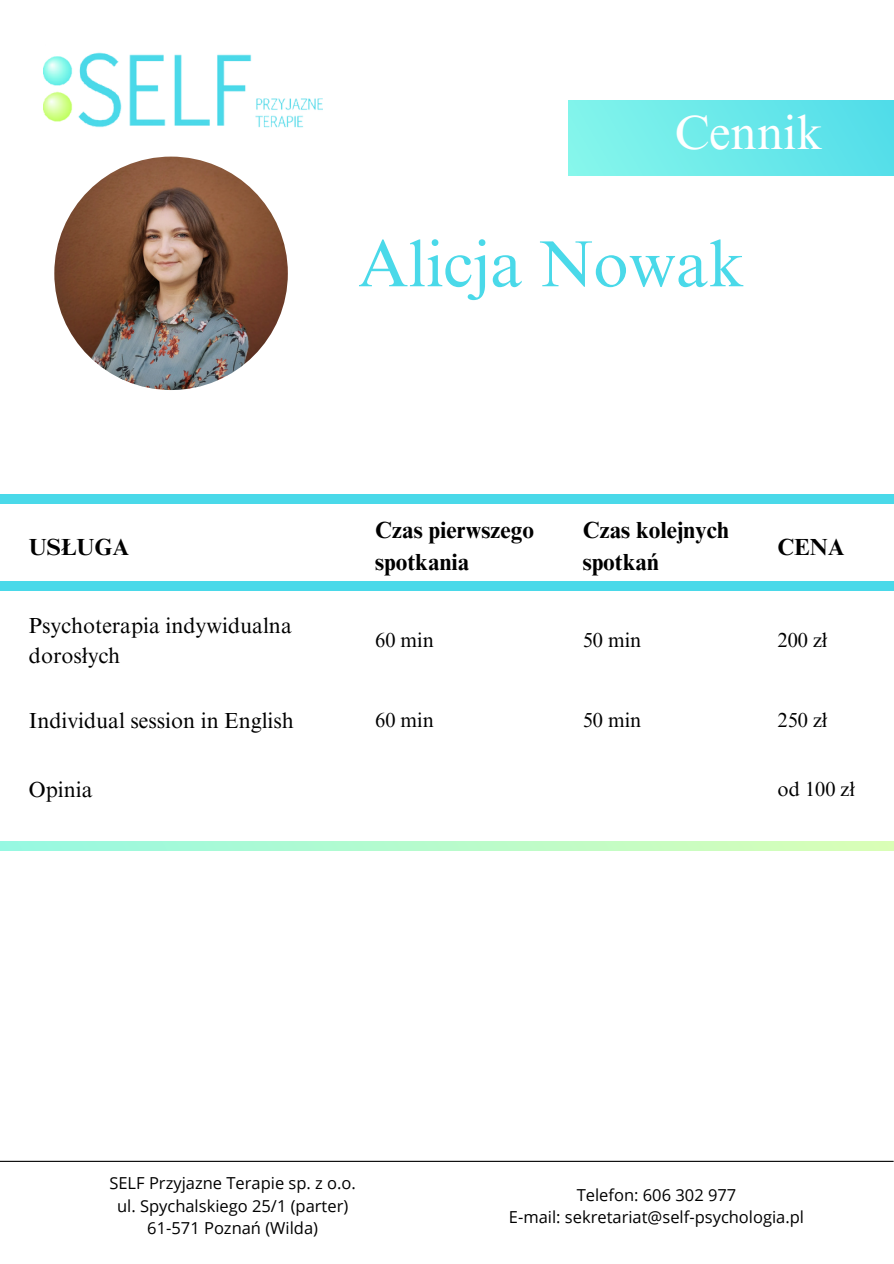
<style>
.page{position:relative;width:894px;height:1264px;background:#fff}
.page>*{position:absolute;margin:0;border:0;box-sizing:border-box;transform-origin:0 0}
.t1{font:65.25px "Times NRMT Pro";color:#4ad9e9}
.t2{font:48px "Times NRMT Pro";color:#fff}
.t3{font:700 23.25px/32.7px "Times NRMT Pro";color:#000}
.t4{font:21.75px/30.3px "Times NRMT Pro";color:#000}
.t5{font:20.25px "Times NRMT Pro";color:#000}
.t6{font:16.5px "Open Sans";color:#000}
</style>
<div class="page">
<img style="left:44px;top:52px;width:279px;height:105px">
<img style="left:54px;top:157px;width:234px;height:233px;border-radius:50%">
<div style="left:568px;top:100px;width:325px;height:76px;background:linear-gradient(to right,#85f6eb,#52dde9)"></div>
<div style="left:0;top:494px;width:893px;height:9px;background:#4ad9e9"></div>
<div style="left:0;top:582px;width:893px;height:9px;background:#4ad9e9"></div>
<svg style="left:0;top:841px;width:893px;height:9px;background:#b8fbcb"></svg>
<hr style="left:0;top:1160px;width:893px;height:1px;background:#000">
<p class="t2" style="left:674px;top:115px;width:149px">Cennik</p>
<p class="t1" style="left:358px;top:239px;width:388px">Alicja Nowak</p>
<p class="t3" style="left:29px;top:533px;width:102px">USŁUGA</p>
<p class="t4" style="left:29px;top:613px;width:264px">Psychoterapia indywidualna dorosłych</p>
<p class="t3" style="left:375px;top:516px;width:160px">Czas pierwszego spotkania</p>
<h2 class="t3" style="left:582px;top:516px;width:147px">Czas kolejnych spotkań</h2>
<h1 class="t3" style="left:777px;top:533px;width:68px">CENA</h1>
<p class="t5" style="left:375px;top:633px;width:60px">60 min</p>
<p class="t5" style="left:582px;top:633px;width:60px">50 min</p>
<p class="t5" style="left:777px;top:633px;width:51px">200 zł</p>
<p class="t4" style="left:29px;top:708px;width:266px">Individual session in English</p>
<p class="t5" style="left:375px;top:712px;width:60px">60 min</p>
<p class="t5" style="left:582px;top:712px;width:60px">50 min</p>
<p class="t5" style="left:777px;top:712px;width:51px">250 zł</p>
<p class="t4" style="left:29px;top:777px;width:65px">Opinia</p>
<p class="t5" style="left:777px;top:781px;width:79px">od 100 zł</p>
<p class="t6" style="left:109px;top:1171px;width:248px">SELF Przyjazne Terapie sp. z o.o.</p>
<p class="t6" style="left:117px;top:1194px;width:233px">ul. Spychalskiego 25/1 (parter)</p>
<p class="t6" style="left:147px;top:1216px;width:172px">61-571 Poznań (Wilda)</p>
<p class="t6" style="left:576px;top:1182px;width:161px">Telefon: 606 302 977</p>
<p class="t6" style="left:508px;top:1205px;width:296px">E-mail: sekretariat@self-psychologia.pl</p>
</div>
